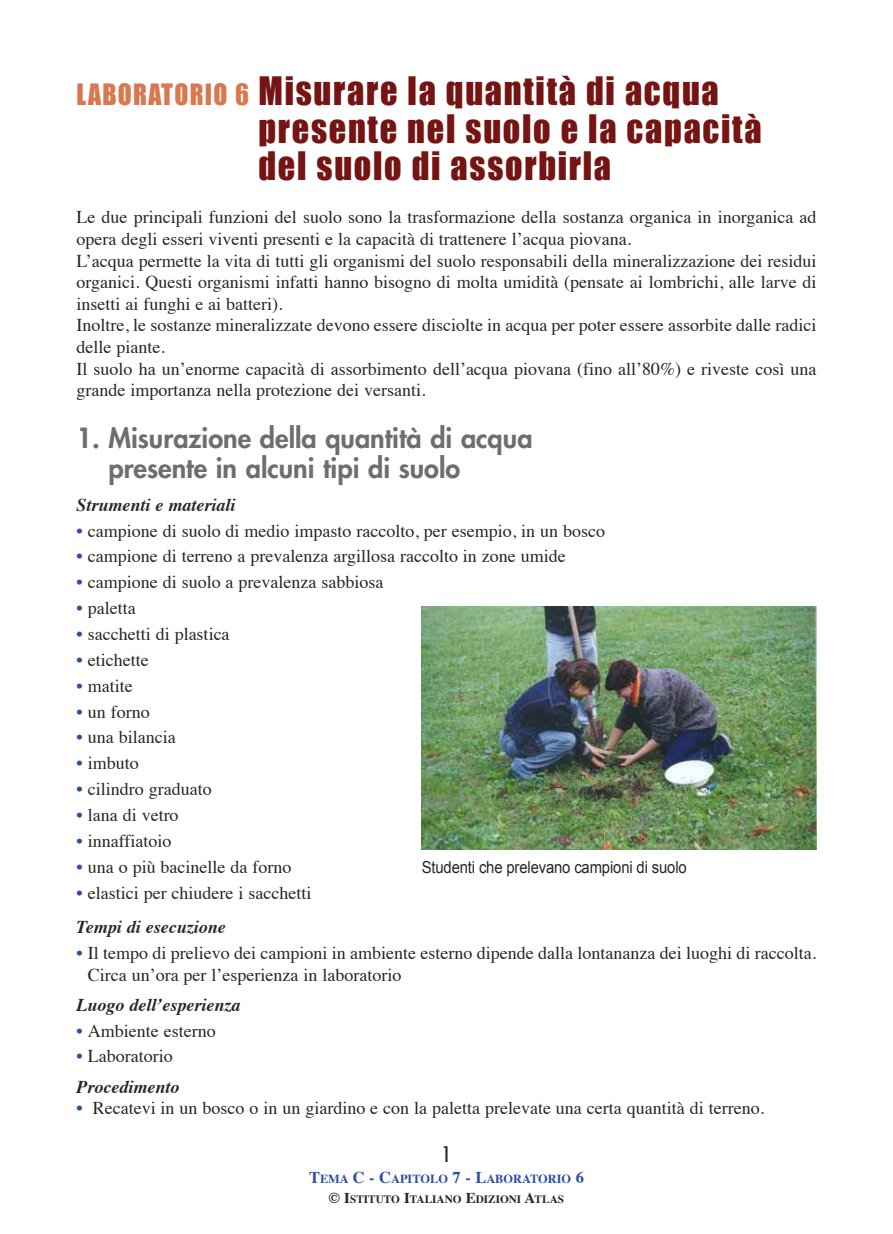
<style>
.page{position:relative;width:893px;height:1234px;background:#fff}
.page>*{position:absolute;margin:0;border:0;box-sizing:border-box;transform-origin:0 0}
.t1{font:36px/37.5px "Impact";letter-spacing:.05em;color:#761313;scale:.95 1}
.t2{font:800 27px/30px "Futura";color:#6d6e71}
.t3{font:500 condensed 21px "Futura";color:#272627}
.t4{font:18px/21.6px "Times";color:#272627}
.t5{font:italic 700 18px/30.2px "Times";color:#272627}
.t6{font:16.5px "Arial";letter-spacing:-.01em;color:#272627;scale:.9 1}
.t7{font:700 12.3px "Times";color:#2d4f9f}
.t8{font:700 11.25px "Times";color:#272627}
.s1{font-size:27px;color:#d9784f}
.s2{color:#2d4f9f}
.s3{font-weight:700;font-style:italic}
.s4{font-weight:400;font-style:normal;color:#2d4f9f}
.s5{font-weight:400;font-style:normal}
.s6{font-size:16.5px}
.s7{font-size:15px}
</style>
<div class="page">
<img style="left:422px;top:606px;width:394px;height:243px">
<h1 class="t1" style="left:258px;top:72px;width:531px;text-indent:-182px"><span class="s1">LABORATORIO 6</span> Misurare la quantità di acqua presente nel suolo e la capacità del suolo di assorbirla</h1>
<p class="t4" style="left:77px;top:208px;width:741px">Le due principali funzioni del suolo sono la trasformazione della sostanza organica in inorganica ad opera degli esseri viventi presenti e la capacità di trattenere l’acqua piovana.<br>L’acqua permette la vita di tutti gli organismi del suolo responsabili della mineralizzazione dei residui organici. Questi organismi infatti hanno bisogno di molta umidità (pensate ai lombrichi, alle larve di insetti ai funghi e ai batteri).<br>Inoltre, le sostanze mineralizzate devono essere disciolte in acqua per poter essere assorbite dalle radici delle piante.<br>Il suolo ha un’enorme capacità di assorbimento dell’acqua piovana (fino all’80%) e riveste così una grande importanza nella protezione dei versanti.</p>
<h2 class="t2" style="left:108px;top:425px;width:426px;text-indent:-32px">1. Misurazione della quantità di acqua presente in alcuni tipi di suolo</h2>
<p class="t5" style="left:77px;top:491px;width:160px">Strumenti e materiali</p>
<p class="t4" style="left:77px;top:521px;width:530px"><span class="s2">•</span> campione di suolo di medio impasto raccolto, per esempio, in un bosco</p>
<p class="t4" style="left:77px;top:547px;width:491px"><span class="s2">•</span> campione di terreno a prevalenza argillosa raccolto in zone umide</p>
<p class="t4" style="left:77px;top:573px;width:308px"><span class="s2">•</span> campione di suolo a prevalenza sabbiosa</p>
<p class="t4" style="left:77px;top:598px;width:61px"><span class="s2">•</span> paletta</p>
<p class="t4" style="left:77px;top:624px;width:155px"><span class="s2">•</span> sacchetti di plastica</p>
<p class="t4" style="left:77px;top:650px;width:74px"><span class="s2">•</span> etichette</p>
<p class="t4" style="left:77px;top:676px;width:58px"><span class="s2">•</span> matite</p>
<p class="t4" style="left:77px;top:702px;width:75px"><span class="s2">•</span> un forno</p>
<p class="t4" style="left:77px;top:728px;width:101px"><span class="s2">•</span> una bilancia</p>
<p class="t4" style="left:77px;top:753px;width:64px"><span class="s2">•</span> imbuto</p>
<p class="t4" style="left:77px;top:779px;width:137px"><span class="s2">•</span> cilindro graduato</p>
<p class="t4" style="left:77px;top:805px;width:104px"><span class="s2">•</span> lana di vetro</p>
<p class="t4" style="left:77px;top:831px;width:96px"><span class="s2">•</span> innaffiatoio</p>
<p class="t4" style="left:77px;top:857px;width:216px"><span class="s2">•</span> una o più bacinelle da forno</p>
<p class="t4" style="left:77px;top:876px;width:236px;line-height:34.3px"><span class="s2">•</span> elastici per chiudere i sacchetti<br><span class="s3">Tempi di esecuzione</span></p>
<p class="t4" style="left:88px;top:943px;width:730px;text-indent:-11px"><span class="s2">•</span> Il tempo di prelievo dei campioni in ambiente esterno dipende dalla lontananza dei luoghi di raccolta.<br>Circa un’ora per l’esperienza in laboratorio</p>
<p class="t5" style="left:77px;top:990px;width:165px">Luogo dell’esperienza</p>
<p class="t4" style="left:77px;top:1021px;width:141px"><span class="s2">•</span> Ambiente esterno</p>
<p class="t5" style="left:77px;top:1042px;width:104px"><span class="s4">•</span> <span class="s5">Laboratorio<br></span>Procedimento</p>
<p class="t4" style="left:77px;top:1098px;width:689px"><span class="s2">•</span> Recatevi in un bosco o in un giardino e con la paletta prelevate una certa quantità di terreno.</p>
<p class="t3" style="left:442px;top:1140px;width:10px">1</p>
<p class="t7" style="left:309px;top:1173px;width:276px"><span class="s6">T</span>EMA <span class="s6">C - C</span>APITOLO <span class="s6">7 - L</span>ABORATORIO <span class="s6">6</span></p>
<p class="t8" style="left:329px;top:1194px;width:237px"><span class="s7">© I</span>STITUTO <span class="s7">I</span>TALIANO <span class="s7">E</span>DIZIONI <span class="s7">A</span>TLAS</p>
<p class="t6" style="left:422px;top:857px;width:296px">Studenti che prelevano campioni di suolo</p>
</div>
